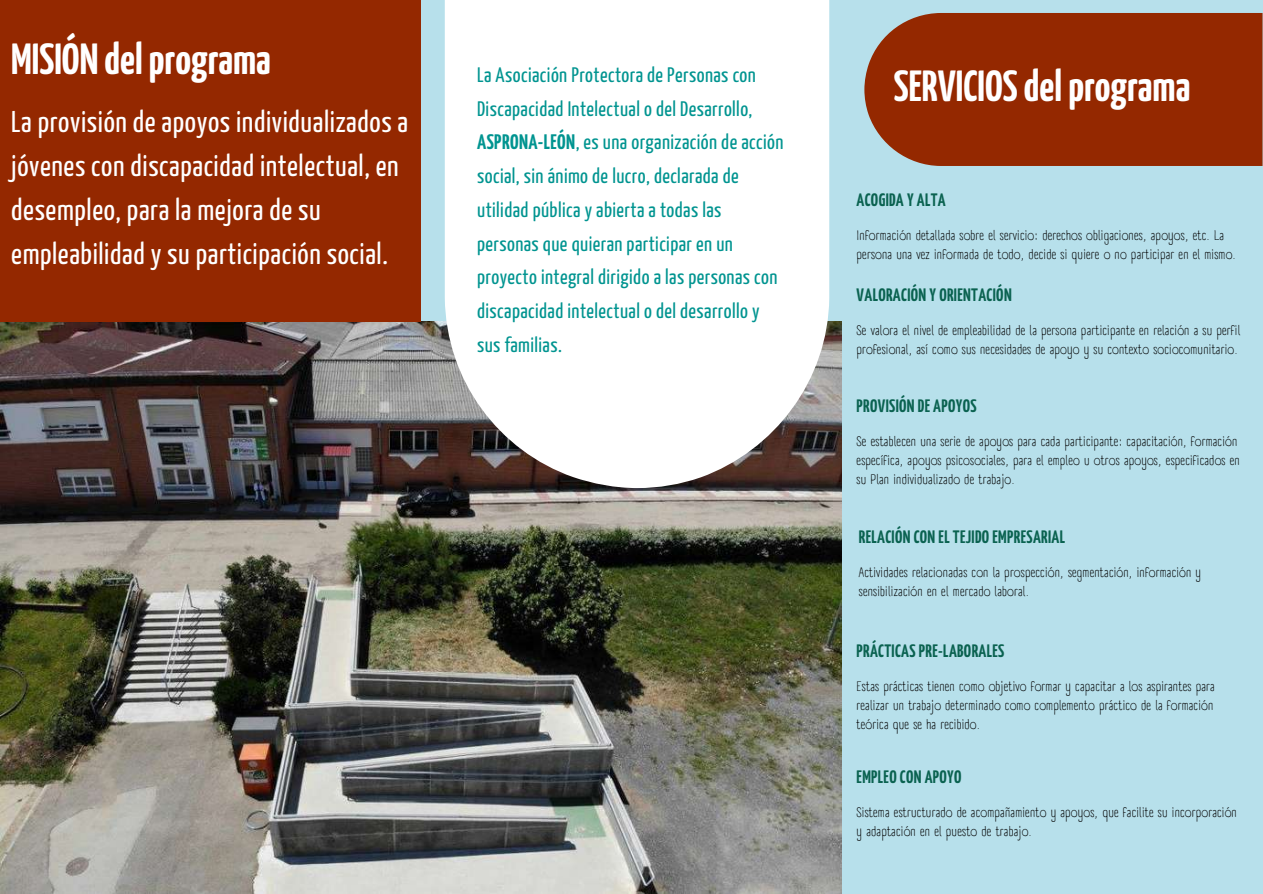
<style>
.page{position:relative;width:1263px;height:894px;background:#fff}
.page>*{position:absolute;margin:0;border:0;box-sizing:border-box;transform-origin:0 0}
.t1{font:700 43.35px "Yanone Kaffeesatz";color:#fff}
.t2{font:30px/43.8px "Yanone Kaffeesatz";letter-spacing:.02em;color:#fff}
.t3{font:20.85px/33.8px "Yanone Kaffeesatz";letter-spacing:.02em;color:#009490}
.t4{font:700 18px "Yanone Kaffeesatz";letter-spacing:.02em;color:#0a6250}
.t5{font:13.5px/19px "A Day Without Sun Text";letter-spacing:.02em;color:#000}
.s1{font-weight:700}
</style>
<div class="page">
<div style="left:0;top:0;width:1263px;height:893px;background:#b7e0eb"></div>
<img style="left:0;top:322px;width:841px;height:571px">
<svg style="left:445px;top:0;width:384px;height:488px;background:#f0efef"></svg>
<div style="left:864px;top:13px;width:398px;height:153px;background:#942800"></div>
<div style="left:0;top:0;width:421px;height:321px;background:#942800"></div>
<h1 class="t1" style="left:11px;top:42px;width:261px">MISIÓN delprograma</h1>
<h2 class="t2" style="left:11px;top:102px;width:398px">La provisión de apoyos individualizados a jóvenes con discapacidad intelectual, en desempleo, para la mejora de su empleabilidad y su participación social.</h2>
<p class="t3" style="left:477px;top:59px;width:308px">La Asociación Protectora de Personas con Discapacidad Intelectual o del Desarrollo, <span class="s1">ASPRONA-LEÓN</span>, es una organización de acción social, sin ánimo de lucro, declarada de utilidad pública y abierta a todas las personas que quieran participar en un proyecto integral dirigido a las personas con discapacidad intelectual o del desarrollo y sus familias.</p>
<h1 class="t1" style="left:894px;top:69px;width:298px">SERVICIOSdelprograma</h1>
<h3 class="t4" style="left:857px;top:192px;width:91px">ACOGIDA Y ALTA</h3>
<p class="t5" style="left:856px;top:225px;width:381px">Información detallada sobre el servicio: derechos obligaciones, apoyos, etc. La persona una vez informada de todo, decide si quiere o no participar en el mismo.</p>
<h3 class="t4" style="left:857px;top:288px;width:157px">VALORACIÓN Y ORIENTACIÓN</h3>
<p class="t5" style="left:856px;top:321px;width:385px">Se valora el nivel de empleabilidad de la persona participante en relación a su perfil profesional, así como sus necesidades de apoyo y su contexto sociocomunitario.</p>
<h3 class="t4" style="left:857px;top:398px;width:122px">PROVISIÓN DE APOYOS</h3>
<p class="t5" style="left:856px;top:431px;width:385px">Se establecen una serie de apoyos para cada participante: capacitación, formación específica, apoyos psicosociales, para el empleo u otros apoyos, especificados en su Plan individualizado de trabajo.</p>
<h3 class="t4" style="left:859px;top:529px;width:208px">RELACIÓN CON EL TEJIDO EMPRESARIAL</h3>
<p class="t5" style="left:859px;top:562px;width:344px">Actividades relacionadas con la prospección, segmentación, información y sensibilización en el mercado laboral.</p>
<h3 class="t4" style="left:857px;top:643px;width:149px">PRÁCTICAS PRE-LABORALES</h3>
<p class="t5" style="left:856px;top:676px;width:360px;text-align:justify">Estas prácticas tienen como objetivo formar y capacitar a los aspirantes para realizar un trabajo determinado como complemento práctico de la formación teórica que se ha recibido.</p>
<h3 class="t4" style="left:857px;top:769px;width:107px">EMPLEO CON APOYO</h3>
<p class="t5" style="left:856px;top:803px;width:382px">Sistema estructurado de acompañamiento y apoyos, que facilite su incorporación y adaptación en el puesto de trabajo.</p>
</div>
